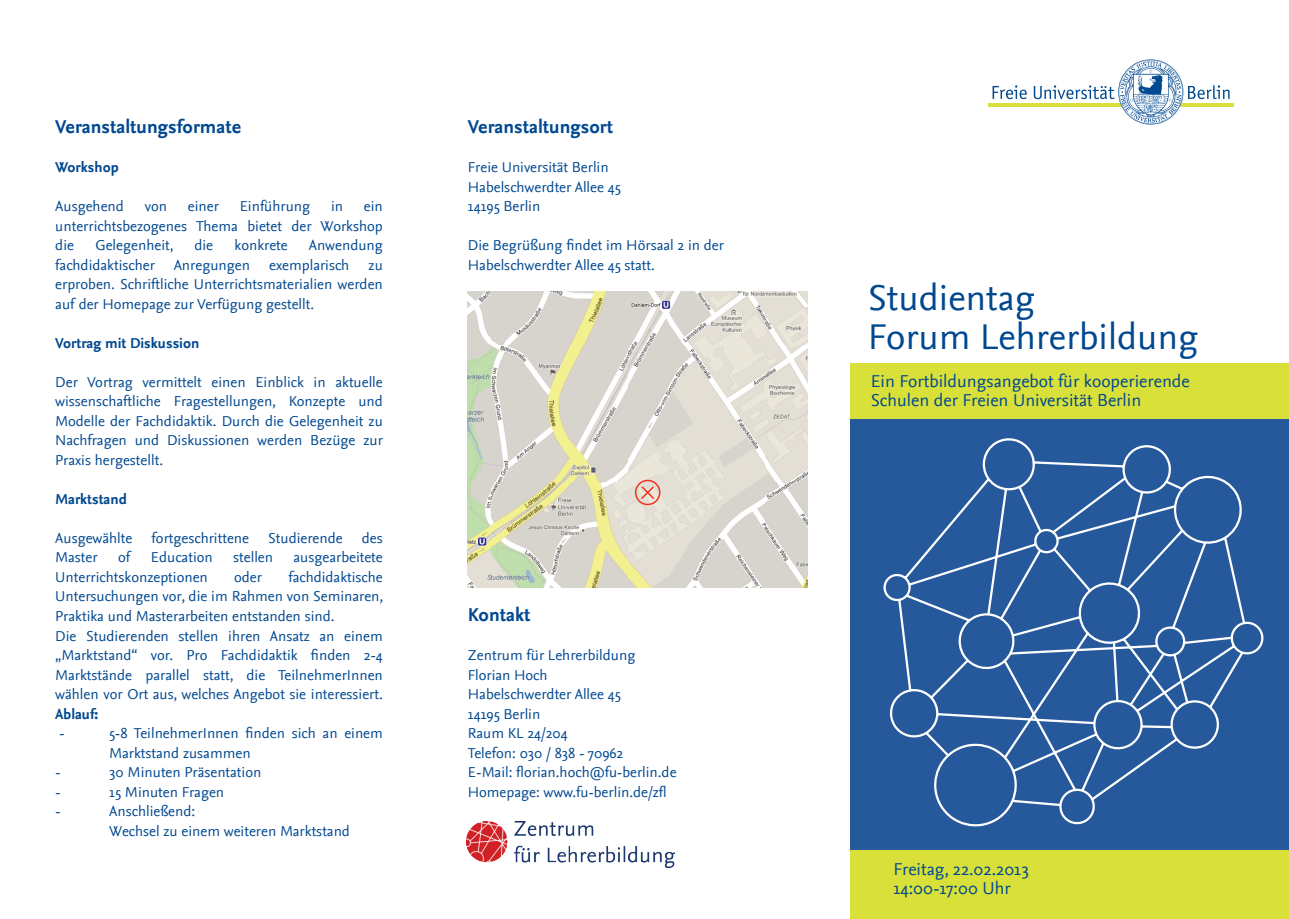
<style>
.page{position:relative;width:1289px;height:919px;background:#fff}
.page>*{position:absolute;margin:0;border:0;box-sizing:border-box;transform-origin:0 0}
.Headline{font:37.5px/39px "Nexus Sans";color:#014890}
.Fließtext{font:700 19.5px "Nexus Sans";color:#014890}
.Unterzeile{font:18px/19.5px "Nexus Sans";color:#014890}
.Fließtext-2{font:18px "Nexus Sans";color:#014890}
.Fließtext-3{font:15px/19.5px "Nexus Sans";color:#014890;text-align:justify}
.Fließtext-4{font:700 15px "Nexus Sans";color:#014890}
.s1{font-weight:700}
</style>
<div class="page">
<svg style="left:992px;top:85px;width:34px;height:14px"></svg>
<hr style="left:988px;top:103px;width:245px;height:3px;background:#d8e03d">
<svg style="left:1033px;top:59px;width:196px;height:65px"></svg>
<div style="left:850px;top:418px;width:438px;height:432px;background:#26599b"></div>
<img style="left:468px;top:292px;width:339px;height:295px">
<div style="left:850px;top:363px;width:438px;height:56px;background:#d8e039"></div>
<svg style="left:639px;top:484px;width:17px;height:16px"></svg>
<div style="left:635px;top:479px;width:25px;height:26px;border:2px solid #ef3122;border-radius:50%"></div>
<div style="left:850px;top:850px;width:438px;height:68px;background:#d8e039"></div>
<img style="left:466px;top:821px;width:208px;height:46px">
<svg style="left:883px;top:438px;width:381px;height:389px"></svg>
<p class="Fließtext" style="left:55px;top:116px;width:187px">Veranstaltungsformate</p>
<p class="Fließtext-4" style="left:55px;top:159px;width:65px">Workshop</p>
<p class="Fließtext-3" style="left:55px;top:197px;width:70px">Ausgehend</p>
<p class="Fließtext-3" style="left:145px;top:197px;width:24px">von</p>
<p class="Fließtext-3" style="left:188px;top:197px;width:33px">einer</p>
<p class="Fließtext-3" style="left:240px;top:197px;width:72px">Einführung</p>
<p class="Fließtext-3" style="left:331px;top:197px;width:14px">in</p>
<p class="Fließtext-3" style="left:55px;top:197px;width:329px;text-indent:308px">ein unterrichtsbezogenes Thema bietet der Workshop die</p>
<p class="Fließtext-3" style="left:95px;top:236px;width:80px">Gelegenheit,</p>
<p class="Fließtext-3" style="left:194px;top:236px;width:20px">die</p>
<p class="Fließtext-3" style="left:234px;top:236px;width:55px">konkrete</p>
<p class="Fließtext-3" style="left:309px;top:236px;width:76px">Anwendung</p>
<p class="Fließtext-3" style="left:55px;top:255px;width:101px">fachdidaktischer</p>
<p class="Fließtext-3" style="left:174px;top:255px;width:78px">Anregungen</p>
<p class="Fließtext-3" style="left:269px;top:255px;width:82px">exemplarisch</p>
<p class="Fließtext-3" style="left:55px;top:255px;width:329px;text-indent:313px">zu erproben. Schriftliche Unterrichtsmaterialien werden auf der Homepage zur Verfügung gestellt.</p>
<p class="Fließtext-4" style="left:55px;top:334px;width:146px">Vortrag mit Diskussion</p>
<p class="Fließtext-3" style="left:55px;top:372px;width:329px">Der Vortrag vermittelt einen Einblick in aktuelle wissenschaftliche Fragestellungen, Konzepte und Modelle der Fachdidaktik. Durch die Gelegenheit zu Nachfragen und Diskussionen werden Bezüge zur Praxis hergestellt.</p>
<p class="Fließtext-4" style="left:55px;top:490px;width:73px">Marktstand</p>
<p class="Fließtext-3" style="left:55px;top:528px;width:79px">Ausgewählte</p>
<p class="Fließtext-3" style="left:152px;top:528px;width:99px">fortgeschrittene</p>
<p class="Fließtext-3" style="left:268px;top:528px;width:76px">Studierende</p>
<p class="Fließtext-3" style="left:362px;top:528px;width:22px">des</p>
<p class="Fließtext-3" style="left:55px;top:548px;width:44px">Master</p>
<p class="Fließtext-3" style="left:118px;top:548px;width:14px">of</p>
<p class="Fließtext-3" style="left:151px;top:548px;width:63px">Education</p>
<p class="Fließtext-3" style="left:233px;top:548px;width:41px">stellen</p>
<p class="Fließtext-3" style="left:293px;top:548px;width:91px">ausgearbeitete</p>
<p class="Fließtext-3" style="left:55px;top:567px;width:154px">Unterrichtskonzeptionen</p>
<p class="Fließtext-3" style="left:234px;top:567px;width:29px">oder</p>
<p class="Fließtext-3" style="left:55px;top:567px;width:329px;text-indent:233px">fachdidaktische Untersuchungen vor, die im Rahmen von Seminaren, Praktika und Masterarbeiten entstanden sind.</p>
<p class="Fließtext-3" style="left:55px;top:626px;width:329px">Die Studierenden stellen ihren Ansatz an einem „Marktstand“ vor. Pro Fachdidaktik finden 2-4<br>Marktstände parallel statt, die TeilnehmerInnen wählen vor Ort aus, welches Angebot sie interessiert.<br><span class="s1">Ablauf:</span></p>
<p class="Fließtext-3" style="left:59px;top:723px;width:7px">-</p>
<p class="Fließtext-3" style="left:109px;top:723px;width:275px">5-8 TeilnehmerInnen finden sich an einem<br>Marktstand zusammen</p>
<p class="Fließtext-3" style="left:55px;top:762px;width:7px">-</p>
<p class="Fließtext-3" style="left:109px;top:762px;width:153px">30 Minuten Präsentation</p>
<p class="Fließtext-3" style="left:55px;top:782px;width:7px">-</p>
<p class="Fließtext-3" style="left:109px;top:782px;width:116px">15 Minuten Fragen</p>
<p class="Fließtext-3" style="left:55px;top:801px;width:7px">-</p>
<p class="Fließtext-3" style="left:109px;top:801px;width:87px">Anschließend:</p>
<p class="Fließtext-3" style="left:109px;top:821px;width:242px">Wechsel zu einem weiteren Marktstand</p>
<p class="Fließtext" style="left:468px;top:116px;width:146px">Veranstaltungsort</p>
<p class="Fließtext-3" style="left:468px;top:158px;width:142px">Freie Universität Berlin</p>
<p class="Fließtext-3" style="left:468px;top:177px;width:154px">Habelschwerdter Allee 45</p>
<p class="Fließtext-3" style="left:468px;top:197px;width:74px">14195 Berlin</p>
<p class="Fließtext-3" style="left:468px;top:236px;width:257px">Die Begrüßung findet im Hörsaal 2 in der</p>
<p class="Fließtext-3" style="left:468px;top:255px;width:188px">Habelschwerdter Allee 45 statt.</p>
<p class="Fließtext" style="left:468px;top:603px;width:64px">Kontakt</p>
<p class="Fließtext-3" style="left:468px;top:645px;width:169px">Zentrum für Lehrerbildung</p>
<p class="Fließtext-3" style="left:468px;top:665px;width:154px">Florian Hoch<br>Habelschwerdter Allee 45</p>
<p class="Fließtext-3" style="left:468px;top:704px;width:74px">14195 Berlin</p>
<p class="Fließtext-3" style="left:468px;top:723px;width:101px">Raum KL 24/204</p>
<p class="Fließtext-3" style="left:468px;top:743px;width:157px">Telefon: 030 / 838 - 70962</p>
<p class="Fließtext-3" style="left:468px;top:762px;width:210px">E-Mail: florian.hoch@fu-berlin.de</p>
<p class="Fließtext-3" style="left:468px;top:782px;width:200px">Homepage: www.fu-berlin.de/zfl</p>
<p class="Headline" style="left:867px;top:278px;width:332px">Studientag<br>Forum Lehrerbildung</p>
<p class="Unterzeile" style="left:870px;top:371px;width:320px">Ein Fortbildungsangebot für kooperierende<br>Schulen der Freien Universität Berlin</p>
<p class="Fließtext-2" style="left:893px;top:858px;width:137px">Freitag, 22.02.2013</p>
<p class="Fließtext-2" style="left:893px;top:877px;width:119px">14:00-17:00 Uhr</p>
</div>
